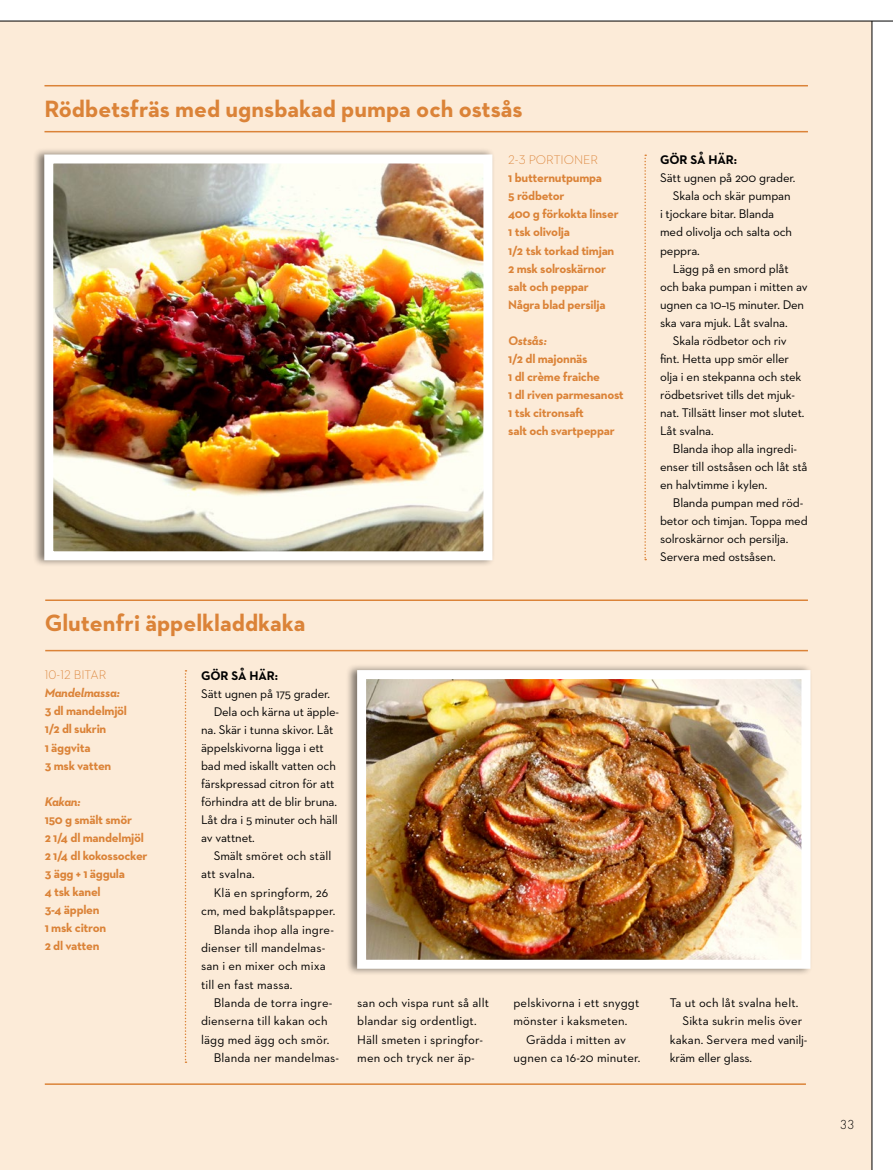
<style>
.page{position:relative;width:893px;height:1170px;background:#fff}
.page>*{position:absolute;margin:0;border:0;box-sizing:border-box;transform-origin:0 0}
.t1{font:700 24px "Neutraface 2 Text";color:#db8338}
.t2{font:12.75px "Neutraface 2 Text";letter-spacing:-.01em;color:#000}
.t3{font:12.75px/18.3px "Neutraface 2 Text";letter-spacing:.01em;color:#000}
.t4{font:700 12.75px/18px "Neutraface 2 Text";letter-spacing:-.02em;color:#db8338}
.t5{font:italic 700 12.75px "Neutraface 2 Text";letter-spacing:-.02em;color:#db8338}
.t6{font:300 12.75px "Neutraface 2 Text";color:#db8338}
.t7{font:700 12.75px "Neutraface 2 Text";color:#000}
.t8{font:300 12px "Futura Std";color:#000}
</style>
<div class="page">
<div style="left:0;top:21px;width:872px;height:1148px;background:#fcebd8"></div>
<hr style="left:872px;top:21px;width:1px;height:1148px;background:#000">
<hr style="left:0;top:21px;width:893px;height:1px;background:#000">
<div style="left:33px;top:147px;width:462px;height:420px;background:#000;opacity:.5"></div>
<img style="left:54px;top:164px;width:428px;height:386px">
<div style="left:44px;top:154px;width:448px;height:406px;border:9px solid #fff"></div>
<div style="left:345px;top:663px;width:468px;height:313px;background:#000;opacity:.5"></div>
<img style="left:367px;top:680px;width:433px;height:278px">
<div style="left:357px;top:670px;width:453px;height:298px;border:9px solid #fff"></div>
<hr style="left:44px;top:85px;width:764px;height:1px;background:#db8338">
<hr style="left:45px;top:599px;width:763px;height:2px;background:#db8338">
<hr style="left:44px;top:131px;width:764px;height:1px;background:#db8338">
<hr style="left:45px;top:649px;width:763px;height:2px;background:#db8338">
<hr style="left:45px;top:1083px;width:761px;height:1px;background:#db8338">
<svg style="left:185px;top:670px;width:1px;height:392px"></svg>
<svg style="left:644px;top:154px;width:2px;height:406px"></svg>
<h1 class="t1" style="left:44px;top:93px;width:480px">Rödbetsfräs med ugnsbakad pumpa och ostsås</h1>
<p class="t6" style="left:508px;top:152px;width:91px">2-3 PORTIONER</p>
<p class="t4" style="left:508px;top:169px;width:112px">1 butternutpumpa<br>5 rödbetor<br>400 g förkokta linser<br>1 tsk olivolja<br>1/2 tsk torkad timjan<br>2 msk solroskärnor salt och peppar<br>Några blad persilja</p>
<p class="t5" style="left:508px;top:332px;width:40px">Ostsås:</p>
<p class="t4" style="left:508px;top:349px;width:117px">1/2 dl majonnäs<br>1 dl crème fraiche<br>1 dl riven parmesanost<br>1 tsk citronsaft<br>salt och svartpeppar</p>
<p class="t7" style="left:660px;top:152px;width:79px">GÖR SÅ HÄR:</p>
<p class="t2" style="left:660px;top:170px;width:137px">Sätt ugnen på 200 grader.</p>
<p class="t2" style="left:673px;top:188px;width:119px">Skala och skär pumpan</p>
<p class="t2" style="left:660px;top:206px;width:116px">i tjockare bitar. Blanda</p>
<p class="t2" style="left:660px;top:224px;width:134px">med olivolja och salta och</p>
<p class="t2" style="left:660px;top:242px;width:41px">peppra.</p>
<p class="t2" style="left:673px;top:260px;width:117px">Lägg på en smord plåt</p>
<p class="t2" style="left:660px;top:278px;width:149px">och baka pumpan i mitten av</p>
<p class="t2" style="left:660px;top:296px;width:146px">ugnen ca 10–15 minuter. Den</p>
<p class="t2" style="left:660px;top:314px;width:129px">ska vara mjuk. Låt svalna.</p>
<p class="t2" style="left:673px;top:332px;width:115px">Skala rödbetor och riv</p>
<p class="t2" style="left:660px;top:350px;width:131px">fint. Hetta upp smör eller</p>
<p class="t2" style="left:660px;top:368px;width:143px">olja i en stekpanna och stek</p>
<p class="t2" style="left:660px;top:386px;width:137px">rödbetsrivet tills det mjuk-</p>
<p class="t2" style="left:660px;top:404px;width:146px">nat. Tillsätt linser mot slutet.</p>
<p class="t2" style="left:660px;top:422px;width:55px">Låt svalna.</p>
<p class="t2" style="left:673px;top:440px;width:126px">Blanda ihop alla ingredi-</p>
<p class="t2" style="left:660px;top:458px;width:149px">enser till ostsåsen och låt stå</p>
<p class="t2" style="left:660px;top:476px;width:109px">en halvtimme i kylen.</p>
<p class="t2" style="left:673px;top:494px;width:132px">Blanda pumpan med röd-</p>
<p class="t2" style="left:660px;top:512px;width:149px">betor och timjan. Toppa med</p>
<p class="t2" style="left:660px;top:530px;width:130px">solroskärnor och persilja.</p>
<p class="t2" style="left:660px;top:548px;width:117px">Servera med ostsåsen.</p>
<h1 class="t1" style="left:45px;top:607px;width:262px">Glutenfri äppelkladdkaka</h1>
<p class="t6" style="left:45px;top:667px;width:63px">10-12 BITAR</p>
<p class="t5" style="left:45px;top:685px;width:77px">Mandelmassa:</p>
<p class="t4" style="left:45px;top:702px;width:84px">3 dl mandelmjöl<br>1/2 dl sukrin<br>1 äggvita<br>3 msk vatten</p>
<p class="t5" style="left:45px;top:793px;width:37px">Kakan:</p>
<p class="t4" style="left:45px;top:810px;width:104px">150 g smält smör<br>2 1/4 dl mandelmjöl<br>2 1/4 dl kokossocker<br>3 ägg + 1 äggula<br>4 tsk kanel<br>3-4 äpplen<br>1 msk citron<br>2 dl vatten</p>
<p class="t7" style="left:201px;top:667px;width:79px">GÖR SÅ HÄR:</p>
<p class="t2" style="left:201px;top:685px;width:131px">Sätt ugnen på 175 grader.</p>
<p class="t2" style="left:214px;top:703px;width:127px">Dela och kärna ut äpple-</p>
<p class="t2" style="left:201px;top:721px;width:134px">na. Skär i tunna skivor. Låt</p>
<p class="t2" style="left:201px;top:739px;width:124px">äppelskivorna ligga i ett</p>
<p class="t2" style="left:201px;top:757px;width:137px">bad med iskallt vatten och</p>
<p class="t2" style="left:201px;top:775px;width:135px">färskpressad citron för att</p>
<p class="t2" style="left:201px;top:793px;width:138px">förhindra att de blir bruna.</p>
<p class="t2" style="left:201px;top:811px;width:138px">Låt dra i 5 minuter och häll</p>
<p class="t2" style="left:201px;top:829px;width:55px">av vattnet.</p>
<p class="t3" style="left:214px;top:846px;width:119px">Smält smöret och ställ</p>
<p class="t3" style="left:201px;top:864px;width:55px">att svalna.</p>
<p class="t3" style="left:214px;top:883px;width:116px">Klä en springform, 26</p>
<p class="t3" style="left:201px;top:901px;width:136px">cm, med bakplåtspapper.</p>
<p class="t3" style="left:214px;top:919px;width:122px">Blanda ihop alla ingre-</p>
<p class="t3" style="left:201px;top:938px;width:126px">dienser till mandelmas-</p>
<p class="t3" style="left:201px;top:956px;width:126px">san i en mixer och mixa</p>
<p class="t3" style="left:201px;top:974px;width:93px">till en fast massa.</p>
<p class="t3" style="left:214px;top:993px;width:120px">Blanda de torra ingre-</p>
<p class="t3" style="left:201px;top:1011px;width:128px">dienserna till kakan och</p>
<p class="t3" style="left:201px;top:1030px;width:130px">lägg med ägg och smör.</p>
<p class="t3" style="left:214px;top:1048px;width:127px">Blanda ner mandelmas-</p>
<p class="t3" style="left:357px;top:993px;width:133px">san och vispa runt så allt blandar sig ordentligt.<br>Häll smeten i springfor&shy;men och tryck ner äp-</p>
<p class="t3" style="left:513px;top:993px;width:127px">pelskivorna i ett snyggt</p>
<p class="t3" style="left:513px;top:1011px;width:115px">mönster i kaksmeten.</p>
<p class="t3" style="left:526px;top:1029px;width:101px">Grädda i mitten av</p>
<p class="t3" style="left:513px;top:1048px;width:128px">ugnen ca 16-20 minuter.</p>
<p class="t3" style="left:670px;top:993px;width:130px">Ta ut och låt svalna helt.</p>
<p class="t3" style="left:682px;top:1011px;width:121px">Sikta sukrin melis över</p>
<p class="t3" style="left:670px;top:1029px;width:139px">kakan. Servera med vanilj-</p>
<p class="t2" style="left:670px;top:1049px;width:84px">kräm eller glass.</p>
<p class="t8" style="left:840px;top:1117px;width:16px">33</p>
</div>
